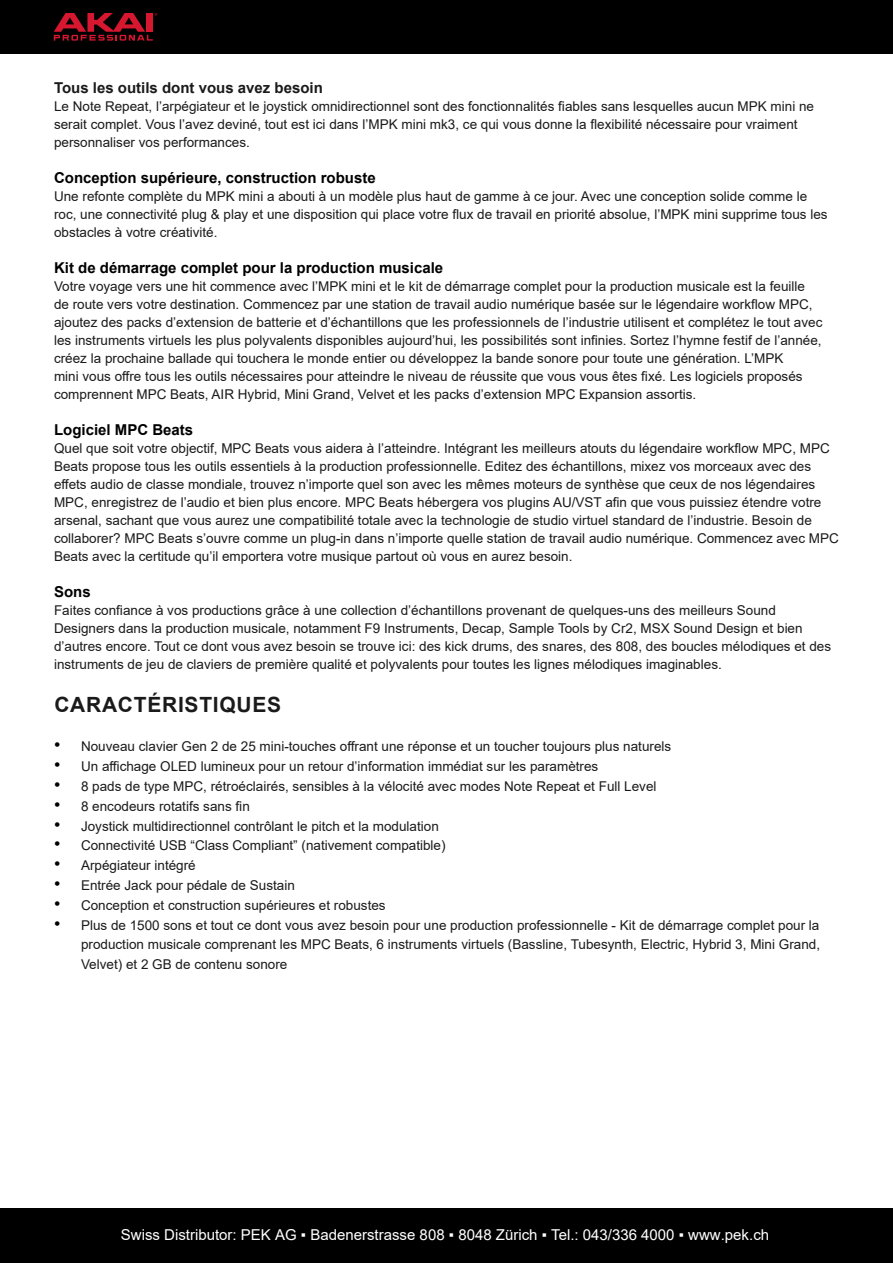
<style>
.page{position:relative;width:893px;height:1263px;background:#fff}
.page>*{position:absolute;margin:0;border:0;box-sizing:border-box;transform-origin:0 0}
.t1{font:700 21px "Arial";letter-spacing:.035em;color:#1a1a1a}
.t2{font:700 15px "Arial";color:#000}
.t3{font:15px "Arial";color:#fff}
.t4{font:700 15px "Arial";color:#1a1a1a}
.t5{font:13.5px/18px "Arial";color:#1a1a1a}
.s1{font-size:18px;color:#000}
.s2{color:#000}
</style>
<div class="page">
<div style="left:0;top:0;width:893px;height:53px;background:#000"></div>
<div style="left:0;top:1209px;width:893px;height:54px;background:#000"></div>
<svg style="left:54px;top:13px;width:103px;height:28px"></svg>
<p class="t4" style="left:54px;top:77px;width:270px">Tous les outils dont vous avez besoin</p>
<p class="t5" style="left:54px;top:97px;width:762px">Le Note Repeat, l’arpégiateur et le joystick omnidirectionnel sont des fonctionnalités fiables sans lesquelles aucun MPK mini ne serait complet. Vous l’avez deviné, tout est ici dans l’MPK mini mk3, ce qui vous donne la flexibilité nécessaire pour vraiment personnaliser vos performances.</p>
<p class="t2" style="left:54px;top:167px;width:323px">Conception supérieure, construction robuste</p>
<p class="t5" style="left:54px;top:187px;width:775px">Une refonte complète du MPK mini a abouti à un modèle plus haut de gamme à ce jour. Avec une conception solide comme le roc, une connectivité plug &amp; play et une disposition qui place votre flux de travail en priorité absolue, l’MPK mini supprime tous les obstacles à votre créativité.</p>
<p class="t2" style="left:54px;top:257px;width:391px">Kit de démarrage complet pour la production musicale</p>
<p class="t5" style="left:54px;top:277px;width:770px">Votre voyage vers une hit commence avec l’MPK mini et le kit de démarrage complet pour la production musicale est la feuille de route vers votre destination. Commencez par une station de travail audio numérique basée sur le légendaire workflow MPC, ajoutez des packs d’extension de batterie et d’échantillons que les professionnels de l’industrie utilisent et complétez le tout avec les instruments virtuels les plus polyvalents disponibles aujourd’hui, les possibilités sont infinies. Sortez l’hymne festif de l’année, créez la prochaine ballade qui touchera le monde entier ou développez la bande sonore pour toute une génération. L’MPK<br>mini vous offre tous les outils nécessaires pour atteindre le niveau de réussite que vous vous êtes fixé. Les logiciels proposés comprennent MPC Beats, AIR Hybrid, Mini Grand, Velvet et les packs d’extension MPC Expansion assortis.</p>
<p class="t2" style="left:54px;top:419px;width:141px">Logiciel MPC Beats</p>
<p class="t5" style="left:54px;top:439px;width:786px">Quel que soit votre objectif, MPC Beats vous aidera à l’atteindre. Intégrant les meilleurs atouts du légendaire workflow MPC, MPC Beats propose tous les outils essentiels à la production professionnelle. Editez des échantillons, mixez vos morceaux avec des effets audio de classe mondiale, trouvez n’importe quel son avec les mêmes moteurs de synthèse que ceux de nos légendaires MPC, enregistrez de l’audio et bien plus encore. MPC Beats hébergera vos plugins AU/VST afin que vous puissiez étendre votre arsenal, sachant que vous aurez une compatibilité totale avec la technologie de studio virtuel standard de l’industrie. Besoin de collaborer? MPC Beats s’ouvre comme un plug-in dans n’importe quelle station de travail audio numérique. Commencez avec MPC Beats avec la certitude qu’il emportera votre musique partout où vous en aurez besoin.</p>
<p class="t2" style="left:54px;top:581px;width:38px">Sons</p>
<p class="t5" style="left:54px;top:601px;width:779px">Faites confiance à vos productions grâce à une collection d’échantillons provenant de quelques-uns des meilleurs Sound Designers dans la production musicale, notamment F9 Instruments, Decap, Sample Tools by Cr2, MSX Sound Design et bien d’autres encore. Tout ce dont vous avez besoin se trouve ici: des kick drums, des snares, des 808, des boucles mélodiques et des instruments de jeu de claviers de première qualité et polyvalents pour toutes les lignes mélodiques imaginables.</p>
<h1 class="t1" style="left:54px;top:690px;width:228px">CARACTÉRISTIQUES</h1>
<p class="t5" style="left:54px;top:738px;width:619px"><span class="s1">•</span> Nouveau clavier Gen 2 de 25 mini-touches offrant une réponse et un toucher toujours plus naturels</p>
<p class="t5" style="left:54px;top:757px;width:546px"><span class="s1">•</span> Un affichage OLED lumineux pour un retour d’information immédiat sur les paramètres</p>
<p class="t5" style="left:54px;top:777px;width:604px"><span class="s1">•</span> 8 pads de type MPC, rétroéclairés, sensibles à la vélocité avec modes Note Repeat et Full Level</p>
<p class="t5" style="left:54px;top:797px;width:197px"><span class="s1">•</span> 8 encodeurs rotatifs sans fin</p>
<p class="t5" style="left:54px;top:817px;width:386px"><span class="s1">•</span> Joystick multidirectionnel contrôlant le pitch et la modulation</p>
<p class="t5" style="left:54px;top:837px;width:393px"><span class="s1">•</span> Connectivité USB “Class Compliant” (nativement compatible)</p>
<p class="t5" style="left:54px;top:856px;width:143px"><span class="s1">•</span> Arpégiateur intégré</p>
<p class="t5" style="left:54px;top:876px;width:242px"><span class="s1">•</span> Entrée Jack pour pédale de Sustain</p>
<p class="t5" style="left:54px;top:896px;width:333px"><span class="s1">•</span> Conception et construction supérieures et robustes</p>
<p class="t5" style="left:81px;top:915px;width:741px;line-height:19.8px;text-align:justify;text-indent:-27px"><span class="s1">•</span> Plus de 1500 sons et tout ce dont vous avez besoin pour une production professionnelle - Kit de démarrage complet pour la production musicale comprenant les MPC Beats, 6 instruments virtuels (Bassline, Tubesynth, Electric, Hybrid 3, Mini Grand, Velvet) et 2 GB de contenu sonore</p>
<p class="t3" style="left:121px;top:1224px;width:678px">Swiss Distributor: PEK AG ▪ Badenerstrasse 808 ▪ 8048 Zürich ▪ Tel.: 043/336 4000 ▪ www.pek.ch<span class="s2">pek.</span></p>
</div>
